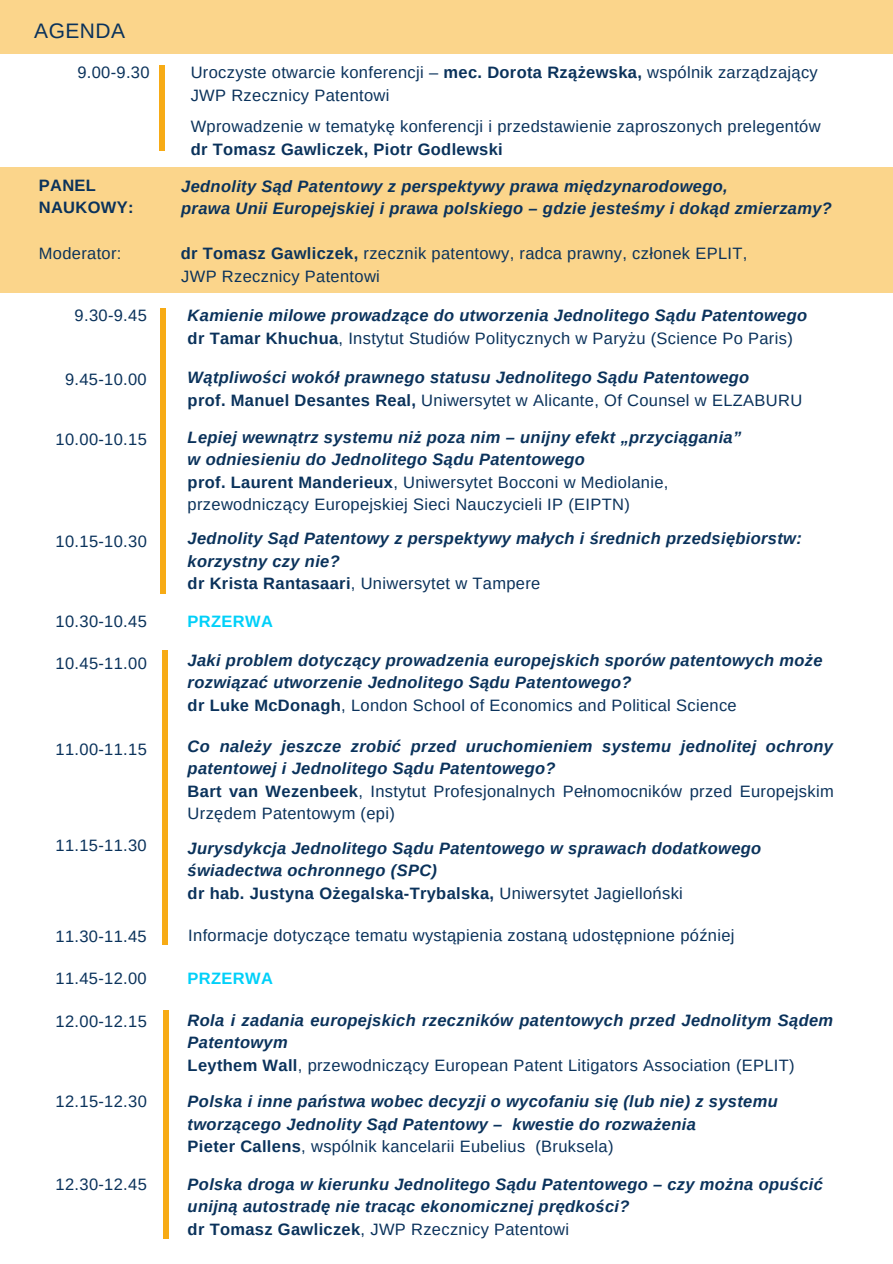
<style>
.page{position:relative;width:893px;height:1264px;background:#fff}
.page>*{position:absolute;margin:0;border:0;box-sizing:border-box;transform-origin:0 0}
.t1{font:21px "Arimo";letter-spacing:.02em;color:#0a325b}
.t2{font:italic 700 16.5px/22.5px "Arimo";letter-spacing:.02em;color:#0a325b}
.t3{font:16.5px/23px "Arimo";letter-spacing:.02em;color:#0a325b}
.t4{font:700 16.5px/22.5px "Arimo";letter-spacing:.02em;color:#0a325b}
.t5{font:700 16.5px "Arimo";letter-spacing:.02em;color:#00d0f9}
.s1{font-weight:700}
.s2{font-style:normal}
.s3{font-weight:400;font-style:normal}
</style>
<div class="page">
<div style="left:0;top:167px;width:892px;height:126px;background:#fbd58b"></div>
<div style="left:160px;top:308px;width:6px;height:286px;background:#f7ab15"></div>
<div style="left:0;top:0;width:892px;height:54px;background:#fbd58b"></div>
<div style="left:162px;top:650px;width:5px;height:294px;background:#f7ab15"></div>
<div style="left:163px;top:1010px;width:5px;height:228px;background:#f7ab15"></div>
<div style="left:159px;top:65px;width:5px;height:86px;background:#f7ab15"></div>
<p class="t1" style="left:34px;top:17px;width:92px">AGENDA</p>
<p class="t3" style="left:77px;top:61px;width:74px">9.00-9.30</p>
<p class="t4" style="left:39px;top:174px;width:96px">PANEL<br>NAUKOWY:</p>
<p class="t3" style="left:191px;top:61px;width:628px">Uroczyste otwarcie konferencji – <span class="s1">mec. Dorota Rzążewska,</span> wspólnik zarządzający<br>JWP Rzecznicy Patentowi</p>
<p class="t3" style="left:191px;top:115px;width:631px">Wprowadzenie w tematykę konferencji i przedstawienie zaproszonych prelegentów</p>
<p class="t4" style="left:191px;top:139px;width:313px">dr Tomasz Gawliczek, Piotr Godlewski</p>
<p class="t2" style="left:181px;top:175px;width:652px">Jednolity Sąd Patentowy z perspektywy prawa międzynarodowego,<br>prawa Unii Europejskiej i prawa polskiego – gdzie jesteśmy i dokąd zmierzamy?</p>
<p class="t3" style="left:39px;top:242px;width:84px">Moderator:</p>
<p class="t3" style="left:181px;top:242px;width:568px;line-height:22.5px"><span class="s1">dr Tomasz Gawliczek,</span> rzecznik patentowy, radca prawny, członek EPLIT,<br>JWP Rzecznicy Patentowi</p>
<p class="t3" style="left:75px;top:304px;width:74px">9.30-9.45</p>
<p class="t2" style="left:188px;top:305px;width:621px">Kamienie milowe prowadzące do utworzenia Jednolitego Sądu Patentowego <span class="s2">dr Tamar Khuchua</span><span class="s3">, Instytut Studiów Politycznych w Paryżu (Science Po Paris)</span></p>
<p class="t3" style="left:65px;top:368px;width:83px">9.45-10.00</p>
<p class="t2" style="left:188px;top:366px;width:616px">Wątpliwości wokół prawnego statusu Jednolitego Sądu Patentowego<br><span class="s2">prof. Manuel Desantes Real,</span> <span class="s3">Uniwersytet w Alicante, Of Counsel w ELZABURU</span></p>
<p class="t3" style="left:56px;top:428px;width:93px">10.00-10.15</p>
<p class="t2" style="left:188px;top:426px;width:555px">Lepiej wewnątrz systemu niż poza nim – unijny efekt „przyciągania” w odniesieniu do Jednolitego Sądu Patentowego<br><span class="s2">prof. Laurent Manderieux</span><span class="s3">, Uniwersytet Bocconi w Mediolanie, przewodniczący Europejskiej Sieci Nauczycieli IP (EIPTN)</span></p>
<p class="t3" style="left:56px;top:530px;width:93px">10.15-10.30</p>
<p class="t2" style="left:188px;top:527px;width:615px">Jednolity Sąd Patentowy z perspektywy małych i średnich przedsiębiorstw: korzystny czy nie?<br><span class="s2">dr Krista Rantasaari</span><span class="s3">, Uniwersytet w Tampere</span></p>
<p class="t3" style="left:56px;top:610px;width:93px">10.30-10.45</p>
<p class="t5" style="left:188px;top:610px;width:87px">PRZERWA</p>
<p class="t3" style="left:56px;top:651px;width:93px">10.45-11.00</p>
<p class="t2" style="left:188px;top:649px;width:636px">Jaki problem dotyczący prowadzenia europejskich sporów patentowych może rozwiązać utworzenie Jednolitego Sądu Patentowego?<br><span class="s2">dr Luke McDonagh</span><span class="s3">, London School of Economics and Political Science</span></p>
<p class="t3" style="left:56px;top:738px;width:93px">11.00-11.15</p>
<p class="t2" style="left:188px;top:735px;width:647px">Co należy jeszcze zrobić przed uruchomieniem systemu jednolitej ochrony patentowej i Jednolitego Sądu Patentowego?<br><span class="s2">Bart van Wezenbeek</span><span class="s3">, Instytut Profesjonalnych Pełnomocników przed Europejskim Urzędem Patentowym (epi)</span></p>
<p class="t3" style="left:55px;top:834px;width:93px">11.15-11.30</p>
<p class="t3" style="left:55px;top:925px;width:93px">11.30-11.45</p>
<p class="t2" style="left:188px;top:837px;width:575px">Jurysdykcja Jednolitego Sądu Patentowego w sprawach dodatkowego świadectwa ochronnego (SPC)<br><span class="s2">dr hab. Justyna Ożegalska-Trybalska,</span> <span class="s3">Uniwersytet Jagielloński</span></p>
<p class="t3" style="left:188px;top:924px;width:547px">Informacje dotyczące tematu wystąpienia zostaną udostępnione później</p>
<p class="t3" style="left:55px;top:966px;width:93px">11.45-12.00</p>
<p class="t5" style="left:188px;top:966px;width:87px">PRZERWA</p>
<p class="t3" style="left:56px;top:1009px;width:93px">12.00-12.15</p>
<p class="t2" style="left:188px;top:1009px;width:647px">Rola i zadania europejskich rzeczników patentowych przed Jednolitym Sądem<br>Patentowym<br><span class="s2">Leythem Wall</span><span class="s3">, przewodniczący European Patent Litigators Association (EPLIT)</span></p>
<p class="t3" style="left:56px;top:1090px;width:93px">12.15-12.30</p>
<p class="t2" style="left:188px;top:1090px;width:591px">Polska i inne państwa wobec decyzji o wycofaniu się (lub nie) z systemu tworzącego Jednolity Sąd Patentowy – kwestie do rozważenia<br><span class="s2">Pieter Callens</span><span class="s3">, wspólnik kancelarii Eubelius (Bruksela)</span></p>
<p class="t3" style="left:56px;top:1172px;width:93px">12.30-12.45</p>
<p class="t2" style="left:188px;top:1173px;width:636px">Polska droga w kierunku Jednolitego Sądu Patentowego – czy można opuścić unijną autostradę nie tracąc ekonomicznej prędkości?<br><span class="s2">dr Tomasz Gawliczek</span><span class="s3">, JWP Rzecznicy Patentowi</span></p>
</div>
